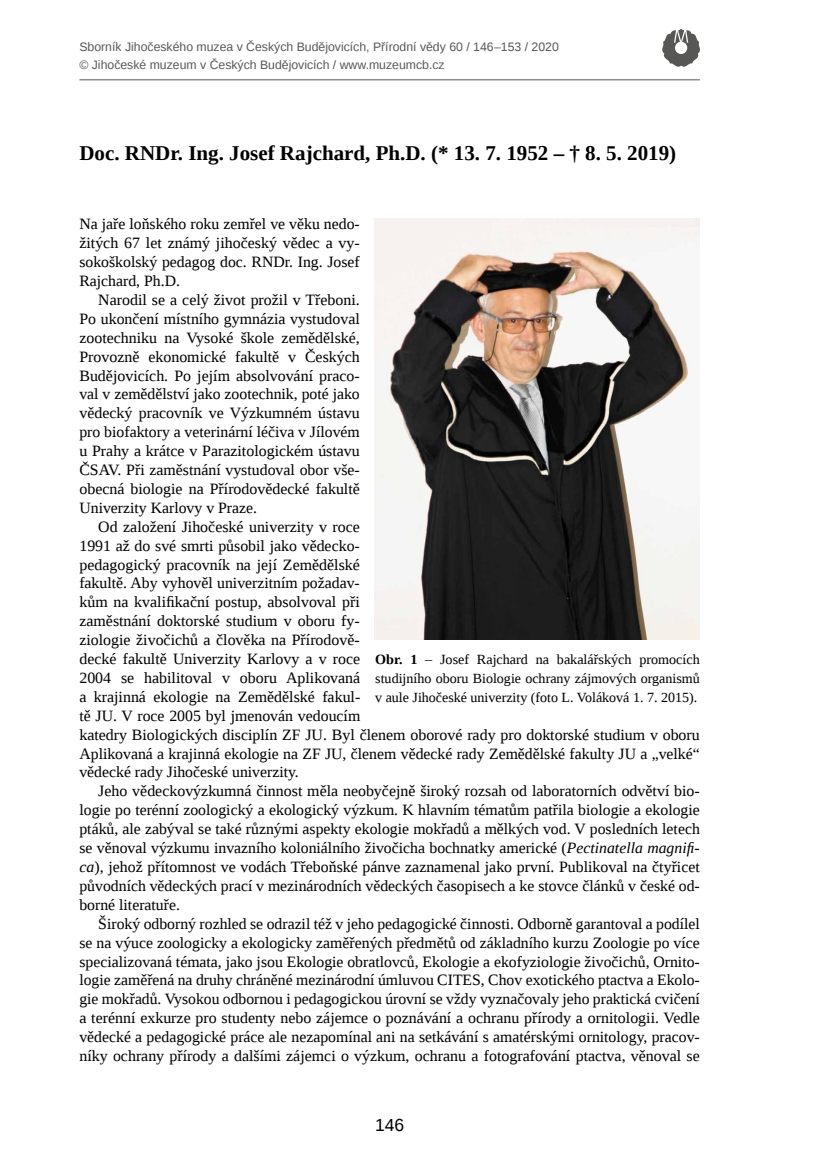
<style>
.page{position:relative;width:819px;height:1166px;background:#fff}
.page>*{position:absolute;margin:0;border:0;box-sizing:border-box;transform-origin:0 0}
.t1{font:700 21px "Liberation Serif";color:#000}
.t2{font:17.5px "Liberation Sans";color:#000}
.t3{font:15.75px/18.9px "Liberation Serif";color:#000;text-align:justify}
.t4{font:14px/18.9px "Liberation Serif";color:#000;text-align:justify}
.t5{font:12.25px/17.5px "Liberation Sans";color:#575756}
.s1{font-style:italic}
.s2{font-weight:700}
</style>
<div class="page">
<hr style="left:79px;top:79px;width:620px;height:1px;background:#575756">
<svg style="left:662px;top:29px;width:38px;height:38px"></svg>
<img style="left:375px;top:218px;width:324px;height:421px">
<p class="t5" style="left:79px;top:39px;width:481px">Sborník Jihočeského muzea v Českých Budějovicích, Přírodní vědy 60 / 146–153 / 2020 © Jihočeské muzeum v Českých Budějovicích / www.muzeumcb.cz</p>
<h1 class="t1" style="left:79px;top:139px;width:598px">Doc. RNDr. Ing. Josef Rajchard, Ph.D. (* 13. 7. 1952 – † 8. 5. 2019)</h1>
<p class="t3" style="left:79px;top:214px;width:282px">Na jaře loňského roku zemřel ve věku nedo&shy;žitých 67 let známý jihočeský vědec a vy&shy;sokoškolský pedagog doc. RNDr. Ing. Josef Rajchard, Ph.D.</p>
<p class="t3" style="left:79px;top:290px;width:282px;text-indent:19px">Narodil se a celý život prožil v Třeboni.<br>Po ukončení místního gymnázia vystudoval zootechniku na Vysoké škole zemědělské, Provozně ekonomické fakultě v Českých Budějovicích. Po jejím absolvování praco&shy;val v zemědělství jako zootechnik, poté jako vědecký pracovník ve Výzkumném ústavu pro biofaktory a veterinární léčiva v Jílovém u Prahy a krátce v Parazitologickém ústavu ČSAV. Při zaměstnání vystudoval obor vše&shy;obecná biologie na Přírodovědecké fakultě Univerzity Karlovy v Praze.</p>
<p class="t3" style="left:79px;top:517px;width:622px;text-align:left;text-indent:19px">Od založení Jihočeské univerzity v roce<br>1991 až do své smrti působil jako vědecko-<br>pedagogický pracovník na její Zemědělské<br>fakultě. Aby vyhověl univerzitním požadav-<br>kům na kvalifikační postup, absolvoval při<br>zaměstnání doktorské studium v oboru fy-<br>ziologie živočichů a člověka na Přírodově-<br>decké fakultě Univerzity Karlovy a v roce<br>2004 se habilitoval v oboru Aplikovaná<br>a krajinná ekologie na Zemědělské fakul-<br>tě JU. V roce 2005 byl jmenován vedoucím<br>katedry Biologických disciplín ZF JU. Byl členem oborové rady pro doktorské studium v oboru Aplikovaná a krajinná ekologie na ZF JU, členem vědecké rady Zemědělské fakulty JU a „velké“ vědecké rady Jihočeské univerzity.</p>
<p class="t3" style="left:79px;top:781px;width:622px;text-indent:19px">Jeho vědeckovýzkumná činnost měla neobyčejně široký rozsah od laboratorních odvětví bio&shy;logie po terénní zoologický a ekologický výzkum. K hlavním tématům patřila biologie a ekologie ptáků, ale zabýval se také různými aspekty ekologie mokřadů a mělkých vod. V posledních letech se věnoval výzkumu invazního koloniálního živočicha bochnatky americké (<span class="s1">Pectinatella magnifi&shy;ca</span>), jehož přítomnost ve vodách Třeboňské pánve zaznamenal jako první. Publikoval na čtyřicet původních vědeckých prací v mezinárodních vědeckých časopisech a ke stovce článků v české od&shy;borné literatuře.</p>
<p class="t3" style="left:79px;top:914px;width:622px;text-indent:19px">Široký odborný rozhled se odrazil též v jeho pedagogické činnosti. Odborně garantoval a podílel se na výuce zoologicky a ekologicky zaměřených předmětů od základního kurzu Zoologie po více specializovaná témata, jako jsou Ekologie obratlovců, Ekologie a ekofyziologie živočichů, Ornito&shy;logie zaměřená na druhy chráněné mezinárodní úmluvou CITES, Chov exotického ptactva a Ekolo&shy;gie mokřadů. Vysokou odbornou i pedagogickou úrovní se vždy vyznačovaly jeho praktická cvičení a terénní exkurze pro studenty nebo zájemce o poznávání a ochranu přírody a ornitologii. Vedle vědecké a pedagogické práce ale nezapomínal ani na setkávání s amatérskými ornitology, pracov&shy;níky ochrany přírody a dalšími zájemci o výzkum, ochranu a fotografování ptactva, věnoval se</p>
<p class="t4" style="left:375px;top:650px;width:326px"><span class="s2">Obr. 1</span> – Josef Rajchard na bakalářských promocích studijního oboru Biologie ochrany zájmových organismů v aule Jihočeské univerzity (foto L. Voláková 1. 7. 2015).</p>
<p class="t2" style="left:375px;top:1115px;width:31px">146</p>
</div>
